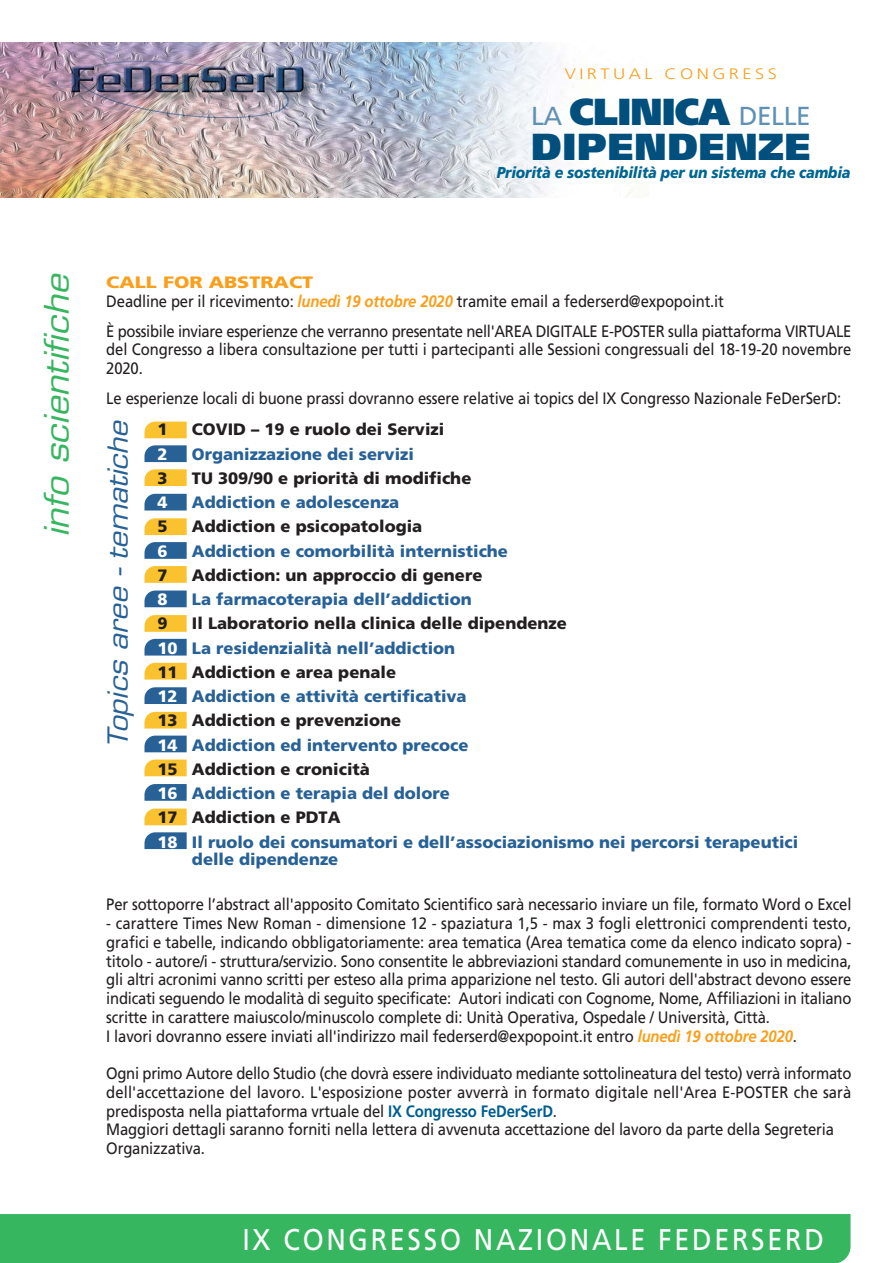
<style>
.page{position:relative;width:893px;height:1263px;background:#fff}
.page>*{position:absolute;margin:0;border:0;box-sizing:border-box;transform-origin:0 0}
.t1{font:900 37.65px "Frutiger";letter-spacing:.02em;color:#004f7c}
.t2{font:italic 33px "Eurostile";color:#37b660;scale:1.1 1}
.t3{font:30px "Frutiger";letter-spacing:.1em;color:#fff;scale:.9 1}
.t4{font:italic 27px "Eurostile";color:#276196;scale:1.1 1}
.t5{font:26.1px "Frutiger";letter-spacing:-.02em;color:#5f91b5}
.t6{font:16.5px/18.8px "Frutiger";letter-spacing:-.01em;color:#231f20;scale:.9 1}
.t7{font:900 16.5px/24.3px "Frutiger";color:#276196}
.t8{font:900 16.5px "Frutiger";color:#231f20}
.t9{font:900 16.5px "Frutiger";color:#fff}
.t10{font:italic 900 15.75px "Frutiger";letter-spacing:-.01em;color:#006691;scale:.9 1}
.t11{font:300 15.15px "Frutiger";letter-spacing:.19em;color:#f99f1b;scale:1.2 1}
.s1{font-weight:900;font-size:37.65px;color:#004f7c}
.s2{font-weight:900;color:#f99f1b}
.s3{font-weight:700;font-style:italic;color:#f99f1b}
.s4{color:#231f20}
.s5{color:#fff}
.s6{font-weight:700;color:#005e8e}
</style>
<div class="page">
<div style="left:0;top:1214px;width:850px;height:49px;background:#37b660"></div>
<svg style="left:144px;top:422px;width:43px;height:16px"></svg>
<svg style="left:144px;top:445px;width:43px;height:17px"></svg>
<svg style="left:144px;top:469px;width:43px;height:17px"></svg>
<svg style="left:144px;top:494px;width:43px;height:17px"></svg>
<svg style="left:144px;top:518px;width:43px;height:17px"></svg>
<svg style="left:144px;top:542px;width:43px;height:17px"></svg>
<svg style="left:144px;top:566px;width:43px;height:17px"></svg>
<svg style="left:144px;top:591px;width:43px;height:16px"></svg>
<svg style="left:144px;top:615px;width:43px;height:17px"></svg>
<svg style="left:144px;top:639px;width:43px;height:17px"></svg>
<svg style="left:144px;top:663px;width:43px;height:17px"></svg>
<svg style="left:144px;top:687px;width:43px;height:17px"></svg>
<svg style="left:144px;top:712px;width:43px;height:17px"></svg>
<svg style="left:144px;top:736px;width:43px;height:16px"></svg>
<svg style="left:144px;top:760px;width:43px;height:16px"></svg>
<svg style="left:144px;top:784px;width:43px;height:17px"></svg>
<svg style="left:144px;top:809px;width:43px;height:16px"></svg>
<svg style="left:144px;top:832px;width:43px;height:17px"></svg>
<img style="left:0;top:43px;width:648px;height:154px">
<p class="t11" style="left:565px;top:68px;width:178px">VIRTUAL CONGRESS</p>
<h3 class="t5" style="left:531px;top:106px;width:281px">LA <span class="s1">CLINICA</span> DELLE</h3>
<h1 class="t1" style="left:531px;top:132px;width:281px">DIPENDENZE</h1>
<p class="t10" style="left:497px;top:167px;width:395px">Priorità e sostenibilità per un sistema che cambia</p>
<h2 class="t2" style="left:44px;top:537px;width:247px;rotate:-90deg">info scientifiche</h2>
<p class="t6" style="left:106px;top:274px;width:688px"><span class="s2">CALL FOR ABSTRACT<br></span>Deadline per il ricevimento: <span class="s3">lunedì 19 ottobre 2020</span> tramite email a federserd@expopoint.it</p>
<p class="t6" style="left:106px;top:323px;width:829px;text-align:justify">È possibile inviare esperienze che verranno presentate nell'AREA DIGITALE E-POSTER sulla piattaforma VIRTUALE del Congresso a libera consultazione per tutti i partecipanti alle Sessioni congressuali del 18-19-20 novembre 2020.</p>
<p class="t6" style="left:106px;top:390px;width:818px">Le esperienze locali di buone prassi dovranno essere relative ai topics del IX Congresso Nazionale FeDerSerD:</p>
<h3 class="t4" style="left:108px;top:748px;width:304px;rotate:-90deg">Top ics aree - tematiche</h3>
<p class="t8" style="left:157px;top:423px;width:12px">1</p>
<p class="t8" style="left:192px;top:423px;width:254px">COVID – 19 e ruolo dei Servizi</p>
<p class="t9" style="left:157px;top:447px;width:12px">2</p>
<p class="t7" style="left:192px;top:443px;width:223px">Organizzazione dei servizi</p>
<p class="t8" style="left:157px;top:471px;width:12px">3</p>
<p class="t8" style="left:192px;top:471px;width:281px">TU 309/90 e priorità di modifiche</p>
<p class="t9" style="left:157px;top:496px;width:12px">4</p>
<p class="t7" style="left:192px;top:491px;width:209px">Addiction e adolescenza</p>
<p class="t8" style="left:157px;top:520px;width:12px">5</p>
<p class="t8" style="left:192px;top:520px;width:232px">Addiction e psicopatologia</p>
<p class="t9" style="left:157px;top:544px;width:12px">6</p>
<p class="t7" style="left:192px;top:540px;width:318px">Addiction e comorbilità internistiche</p>
<p class="t8" style="left:157px;top:568px;width:12px">7</p>
<p class="t8" style="left:192px;top:568px;width:292px">Addiction: un approccio di genere</p>
<p class="t9" style="left:157px;top:593px;width:12px">8</p>
<p class="t7" style="left:192px;top:588px;width:281px">La farmacoterapia dell’addiction</p>
<p class="t8" style="left:157px;top:617px;width:12px">9</p>
<p class="t7" style="left:157px;top:613px;width:642px;text-indent:34px"><span class="s4">Il Laboratorio nella clinica delle dipendenze<br></span><span class="s5">10</span> La residenzialità nell’addiction<br><span class="s4">11 Addiction e area penale<br></span><span class="s5">12</span> Addiction e attività certificativa<br><span class="s4">13 Addiction e prevenzione<br></span><span class="s5">14</span> Addiction ed intervento precoce<br><span class="s4">15 Addiction e cronicità<br></span><span class="s5">16</span> Addiction e terapia del dolore<br><span class="s4">17 Addiction e PDTA<br></span><span class="s5">18</span> Il ruolo dei consumatori e dell’associazionismo nei percorsi terapeutici</p>
<p class="t7" style="left:192px;top:848px;width:148px">delle dipendenze</p>
<p class="t6" style="left:106px;top:896px;width:829px">Per sottoporre l’abstract all'apposito Comitato Scientifico sarà necessario inviare un file, formato Word o Excel</p>
<p class="t6" style="left:106px;top:915px;width:829px">- carattere Times New Roman - dimensione 12 - spaziatura 1,5 - max 3 fogli elettronici comprendenti testo, grafici e tabelle, indicando obbligatoriamente: area tematica (Area tematica come da elenco indicato sopra) - titolo - autore/i - struttura/servizio. Sono consentite le abbreviazioni standard comunemente in uso in medicina, gli altri acronimi vanno scritti per esteso alla prima apparizione nel testo. Gli autori dell'abstract devono essere indicati seguendo le modalità di seguito specificate: Autori indicati con Cognome, Nome, Affiliazioni in italiano scritte in carattere maiuscolo/minuscolo complete di: Unità Operativa, Ospedale / Università, Città.<br>I lavori dovranno essere inviati all'indirizzo mail federserd@expopoint.it entro <span class="s3">lunedì 19 ottobre 2020</span>.</p>
<p class="t6" style="left:106px;top:1065px;width:829px">Ogni primo Autore dello Studio (che dovrà essere individuato mediante sottolineatura del testo) verrà informato dell'accettazione del lavoro. L'esposizione poster avverrà in formato digitale nell'Area E-POSTER che sarà predisposta nella piattaforma vrtuale del <span class="s6">IX Congresso FeDerSerD</span>.<br>Maggiori dettagli saranno forniti nella lettera di avvenuta accettazione del lavoro da parte della Segreteria Organizzativa.</p>
<h3 class="t3" style="left:242px;top:1227px;width:647px">IX CONGRESSO NAZIONALE FEDERSERD</h3>
</div>
